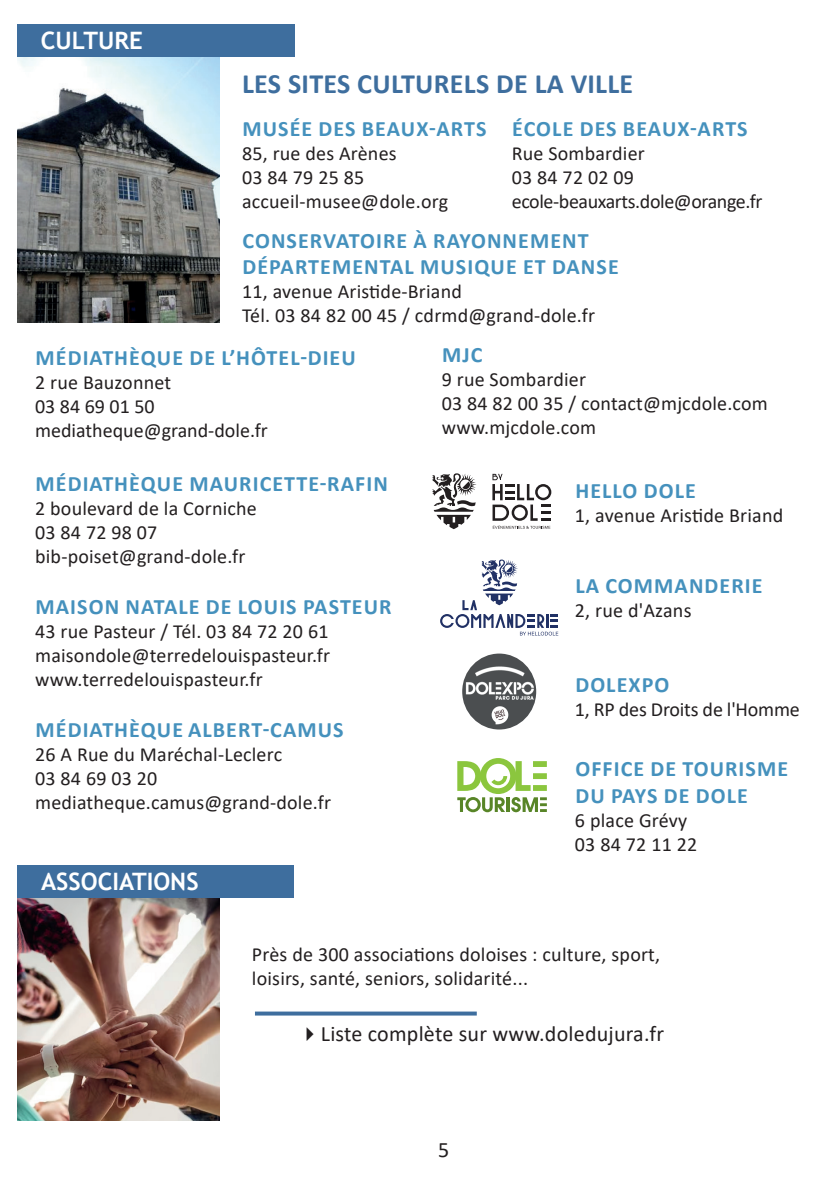
<style>
.page{position:relative;width:840px;height:1191px;background:#fff}
.page>*{position:absolute;margin:0;border:0;box-sizing:border-box;transform-origin:0 0}
.t1{font:700 28px "Calibri";letter-spacing:.01em;color:#3e6e9e}
.t2{font:700 24px "Trebuchet MS";color:#fff}
.t3{font:700 22px/26.4px "Calibri";letter-spacing:.05em;color:#4591bd}
.t4{font:22px "Calibri";letter-spacing:.01em;color:#231f20}
.t5{font:20px/24px "Calibri";letter-spacing:.01em;color:#231f20}
.t6{font:20px/24px "Calibri";letter-spacing:-.02em;color:#231f20}
.t7{font:20px "Calibri";letter-spacing:-.01em;color:#231f20}
</style>
<div class="page">
<img style="left:17px;top:897px;width:203px;height:223px">
<img style="left:17px;top:56px;width:203px;height:266px">
<div style="left:17px;top:24px;width:277px;height:32px;background:#3e6e9e"></div>
<svg style="left:457px;top:758px;width:89px;height:54px"></svg>
<svg style="left:440px;top:559px;width:118px;height:76px"></svg>
<svg style="left:492px;top:474px;width:59px;height:55px"></svg>
<svg style="left:432px;top:473px;width:44px;height:56px"></svg>
<img style="left:462px;top:653px;width:74px;height:76px">
<div style="left:17px;top:865px;width:276px;height:32px;background:#3e6e9e"></div>
<svg style="left:255px;top:1011px;width:221px;height:4px"></svg>
<p class="t2" style="left:41px;top:25px;width:103px">CULTURE</p>
<h1 class="t1" style="left:242px;top:64px;width:392px">LES SITES CULTURELS DE LA VILLE</h1>
<p class="t3" style="left:242px;top:115px;width:245px">MUSÉE DES BEAUX-ARTS</p>
<p class="t5" style="left:242px;top:140px;width:207px">85, rue des Arènes<br>03 84 79 25 85 accueil-musee@dole.org</p>
<p class="t3" style="left:512px;top:115px;width:237px">ÉCOLE DES BEAUX-ARTS</p>
<p class="t6" style="left:511px;top:140px;width:252px">Rue Sombardier<br>03 84 72 02 09 ecole-beauxarts.dole@orange.fr</p>
<p class="t3" style="left:242px;top:227px;width:377px">CONSERVATOIRE À RAYONNEMENT<br>DÉPARTEMENTAL MUSIQUE ET DANSE</p>
<p class="t5" style="left:242px;top:279px;width:354px">11, avenue Aristide-Briand<br>Tél. 03 84 82 00 45 / cdrmd@grand-dole.fr</p>
<p class="t3" style="left:36px;top:344px;width:321px">MÉDIATHÈQUE DE L’HÔTEL-DIEU</p>
<p class="t5" style="left:35px;top:370px;width:234px">2 rue Bauzonnet<br>03 84 69 01 50 mediatheque@grand-dole.fr</p>
<p class="t3" style="left:36px;top:470px;width:353px">MÉDIATHÈQUE MAURICETTE-RAFIN</p>
<p class="t5" style="left:35px;top:495px;width:223px">2 boulevard de la Corniche<br>03 84 72 98 07 bib-poiset@grand-dole.fr</p>
<p class="t3" style="left:36px;top:593px;width:357px">MAISON NATALE DE LOUIS PASTEUR</p>
<p class="t5" style="left:35px;top:619px;width:296px;text-align:justify">43 rue Pasteur / Tél. 03 84 72 20 61 maisondole@terredelouispasteur.fr www.terredelouispasteur.fr</p>
<p class="t3" style="left:36px;top:716px;width:309px">MÉDIATHÈQUE ALBERT-CAMUS</p>
<p class="t5" style="left:35px;top:742px;width:297px">26 A Rue du Maréchal-Leclerc<br>03 84 69 03 20 mediatheque.camus@grand-dole.fr</p>
<p class="t2" style="left:41px;top:867px;width:159px">ASSOCIATIONS</p>
<p class="t3" style="left:442px;top:341px;width:42px">MJC</p>
<p class="t5" style="left:441px;top:367px;width:327px">9 rue Sombardier<br>03 84 82 00 35 / contact@mjcdole.com www.mjcdole.com</p>
<p class="t3" style="left:575px;top:477px;width:122px">HELLO DOLE</p>
<p class="t5" style="left:574px;top:503px;width:210px">1, avenue Aristide Briand</p>
<p class="t3" style="left:575px;top:572px;width:189px">LA COMMANDERIE</p>
<p class="t5" style="left:574px;top:598px;width:118px">2, rue d'Azans</p>
<p class="t3" style="left:575px;top:671px;width:95px">DOLEXPO</p>
<p class="t7" style="left:574px;top:695px;width:226px">1, RP des Droits de l'Homme</p>
<p class="t3" style="left:575px;top:755px;width:214px">OFFICE DE TOURISME<br>DU PAYS DE DOLE</p>
<p class="t5" style="left:574px;top:807px;width:124px">6 place Grévy<br>03 84 72 11 22</p>
<p class="t5" style="left:252px;top:941px;width:409px">Près de 300 associations doloises : culture, sport, loisirs, santé, seniors, solidarité...</p>
<p class="t4" style="left:298px;top:1018px;width:366px">✔Liste complète sur www.doledujura.fr</p>
<p class="t4" style="left:438px;top:1134px;width:13px">5</p>
</div>
